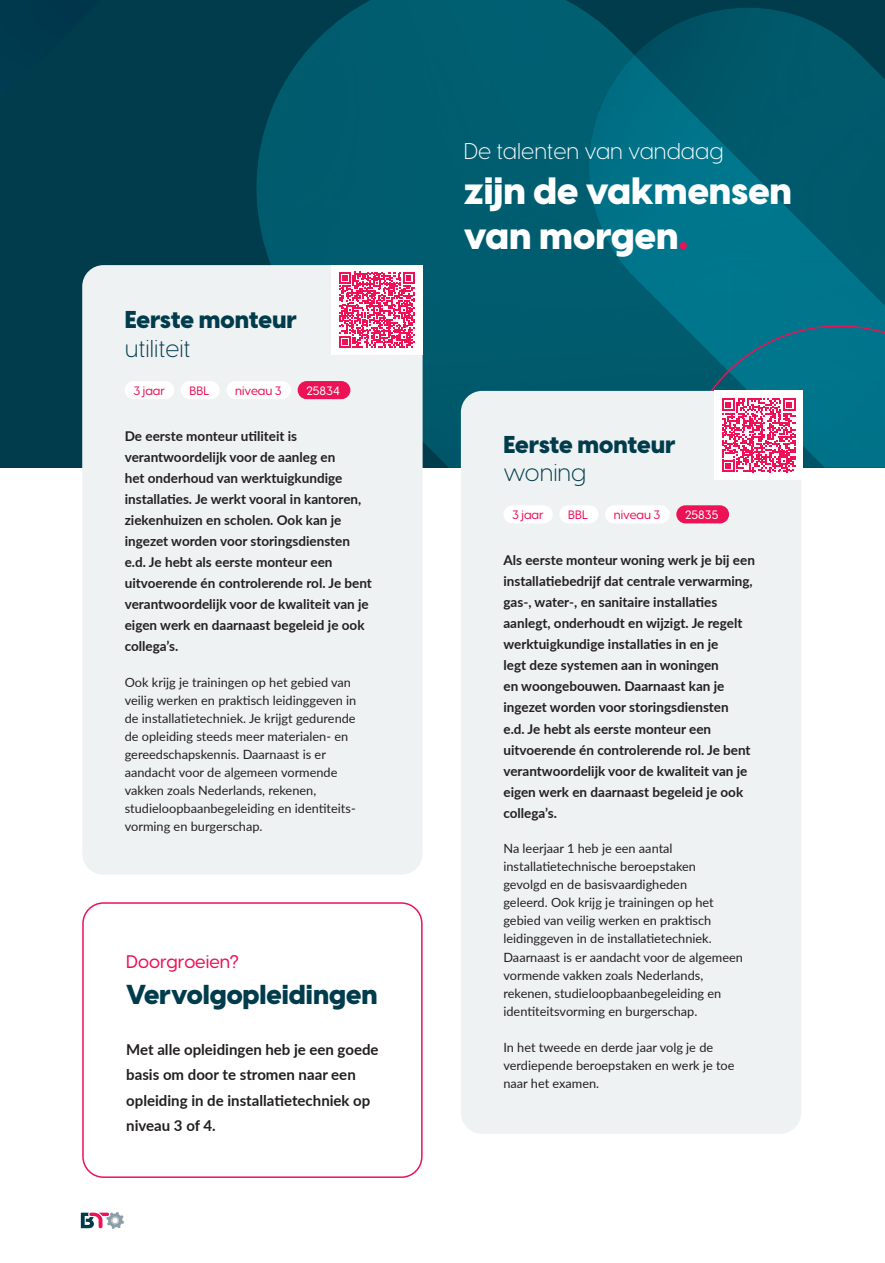
<style>
.page{position:relative;width:885px;height:1263px;background:#fff}
.page>*{position:absolute;margin:0;border:0;box-sizing:border-box;transform-origin:0 0}
.t1{font:800 37.5px/45px "Visby CF";color:#fff}
.t2{font:800 27px "Visby CF";color:#003c4c}
.t3{font:800 24px "Visby CF";letter-spacing:-.005em;color:#003c4c}
.t4{font:300 24px "Visby CF";color:#003c4c}
.t5{font:300 22.5px "Visby CF";color:#fff}
.t6{font:500 18px "Visby CF";color:#ed1156}
.t7{font:700 15px/25.5px "Lato";color:#231f20}
.t8{font:700 13.5px/21px "Lato";color:#231f20}
.t9{font:12.75px/18px "Lato";color:#231f20}
.t10{font:500 12px "Visby CF";color:#ed1156}
.t11{font:500 12px "Visby CF";color:#fff}
.s1{color:#ed1156}
</style>
<div class="page">
<div style="left:0;top:0;width:884px;height:468px;background:#003c4c"></div>
<img style="left:422px;top:364px;width:244px;height:104px">
<div style="left:422px;top:312px;width:244px;height:52px;background:#005b6d"></div>
<div style="left:269px;top:260px;width:356px;height:52px;background:#005c6e"></div>
<div style="left:257px;top:208px;width:319px;height:52px;background:#005c6e"></div>
<img style="left:289px;top:0;width:345px;height:104px">
<div style="left:256px;top:104px;width:320px;height:104px;background:#005d6f"></div>
<img style="left:274px;top:76px;width:15px;height:28px">
<img style="left:635px;top:8px;width:249px;height:150px">
<div style="left:777px;top:122px;width:107px;height:139px;background:#00596b"></div>
<img style="left:849px;top:234px;width:35px;height:27px">
<div style="left:852px;top:90px;width:32px;height:65px;background:#00596c"></div>
<img style="left:729px;top:261px;width:155px;height:48px">
<img style="left:677px;top:97px;width:52px;height:212px">
<img style="left:625px;top:55px;width:52px;height:266px">
<img style="left:576px;top:65px;width:49px;height:203px">
<img style="left:728px;top:158px;width:105px;height:104px">
<svg style="left:832px;top:253px;width:9px;height:9px"></svg>
<svg style="left:728px;top:149px;width:10px;height:10px"></svg>
<div style="left:82px;top:265px;width:340px;height:610px;background:#eff2f3;border-radius:21px"></div>
<div style="left:125px;top:381px;width:49px;height:18px;background:#fff;border-radius:9px"></div>
<div style="left:181px;top:381px;width:39px;height:18px;background:#fff;border-radius:9px"></div>
<div style="left:226px;top:381px;width:65px;height:18px;background:#fff;border-radius:9px"></div>
<div style="left:297px;top:381px;width:53px;height:18px;background:#ed1156;border-radius:9px"></div>
<div style="left:461px;top:391px;width:340px;height:743px;background:#eff2f3;border-radius:21px"></div>
<div style="left:503px;top:505px;width:49px;height:18px;background:#fff;border-radius:9px"></div>
<div style="left:559px;top:505px;width:39px;height:18px;background:#fff;border-radius:9px"></div>
<div style="left:605px;top:505px;width:64px;height:18px;background:#fff;border-radius:9px"></div>
<div style="left:676px;top:505px;width:53px;height:18px;background:#ed1156;border-radius:9px"></div>
<svg style="left:81px;top:1212px;width:43px;height:17px"></svg>
<div style="left:82px;top:902px;width:340px;height:276px;border:2px solid #ed1156;border-radius:21px"></div>
<div style="left:331px;top:265px;width:91px;height:89px;background:#fff"></div>
<svg style="left:339px;top:272px;width:75px;height:75px"></svg>
<div style="left:714px;top:391px;width:88px;height:89px;background:#fff"></div>
<svg style="left:666px;top:309px;width:218px;height:163px"></svg>
<h3 class="t3" style="left:125px;top:301px;width:174px">Eerste monteur</h3>
<h3 class="t4" style="left:125px;top:334px;width:67px">utiliteit</h3>
<p class="t10" style="left:133px;top:382px;width:33px">3 jaar</p>
<p class="t10" style="left:189px;top:382px;width:21px">BBL</p>
<p class="t10" style="left:235px;top:382px;width:48px">niveau 3</p>
<p class="t11" style="left:306px;top:382px;width:35px">25834</p>
<p class="t8" style="left:125px;top:425px;width:249px">De eerste monteur utiliteit is verantwoordelijk voor de aanleg en<br>het onderhoud van werktuigkundige installaties. Je werkt vooral in kantoren, ziekenhuizen en scholen. Ook kan je ingezet worden voor storingsdiensten e.d. Je hebt als eerste monteur een uitvoerende én controlerende rol. Je bent verantwoordelijk voor de kwaliteit van je eigen werk en daarnaast begeleid je ook collega’s.</p>
<p class="t9" style="left:125px;top:673px;width:233px">Ook krijg je trainingen op het gebied van veilig werken en praktisch leidinggeven in de installatietechniek. Je krijgt gedurende de opleiding steeds meer materialen- en gereedschapskennis. Daarnaast is er aandacht voor de algemeen vormende vakken zoals Nederlands, rekenen, studieloopbaanbegeleiding en identiteits&shy;vorming en burgerschap.</p>
<h3 class="t6" style="left:126px;top:948px;width:114px">Doorgroeien?</h3>
<h2 class="t2" style="left:126px;top:973px;width:253px">Vervolgopleidingen</h2>
<p class="t7" style="left:126px;top:1036px;width:254px">Met alle opleidingen heb je een goede basis om door te stromen naar een opleiding in de installatietechniek op niveau 3 of 4.</p>
<h3 class="t5" style="left:463px;top:138px;width:261px">De talenten van vandaag</h3>
<h1 class="t1" style="left:463px;top:166px;width:330px">zijn de vakmensen van morgen<span class="s1">.</span></h1>
<h3 class="t3" style="left:503px;top:425px;width:174px">Eerste monteur</h3>
<h3 class="t4" style="left:503px;top:459px;width:84px">woning</h3>
<p class="t10" style="left:512px;top:506px;width:33px">3 jaar</p>
<p class="t10" style="left:568px;top:506px;width:21px">BBL</p>
<p class="t10" style="left:613px;top:506px;width:48px">niveau 3</p>
<p class="t11" style="left:685px;top:506px;width:35px">25835</p>
<p class="t8" style="left:503px;top:549px;width:253px">Als eerste monteur woning werk je bij een installatiebedrijf dat centrale verwarming, gas-, water-, en sanitaire installaties aanlegt, onderhoudt en wijzigt. Je regelt werktuigkundige installaties in en je<br>legt deze systemen aan in woningen<br>en woongebouwen. Daarnaast kan je ingezet worden voor storingsdiensten<br>e.d. Je hebt als eerste monteur een uitvoerende én controlerende rol. Je bent verantwoordelijk voor de kwaliteit van je eigen werk en daarnaast begeleid je ook collega’s.</p>
<p class="t9" style="left:503px;top:839px;width:241px">Na leerjaar 1 heb je een aantal installatietechnische beroepstaken<br>gevolgd en de basisvaardigheden<br>geleerd. Ook krijg je trainingen op het gebied van veilig werken en praktisch leidinggeven in de installatietechniek.<br>Daarnaast is er aandacht voor de algemeen vormende vakken zoals Nederlands, rekenen, studieloopbaanbegeleiding en identiteitsvorming en burgerschap.</p>
<p class="t9" style="left:503px;top:1037px;width:233px">In het tweede en derde jaar volg je de verdiepende beroepstaken en werk je toe naar het examen.</p>
</div>
